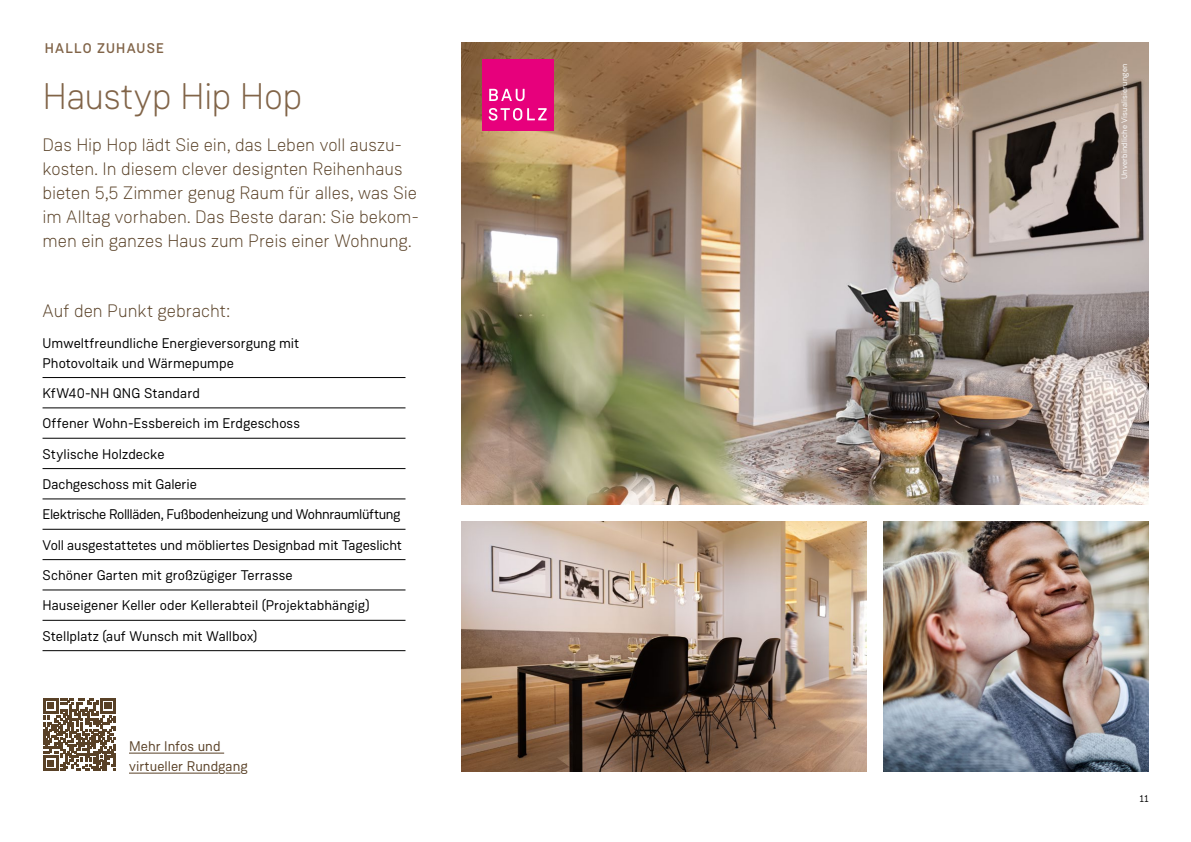
<style>
.page{position:relative;width:1191px;height:842px;background:#fff}
.page>*{position:absolute;margin:0;border:0;box-sizing:border-box;transform-origin:0 0}
.t1{font:300 37px "Weissenhof Grotesk";letter-spacing:-.015em;color:#816448}
.t2{font:300 18px/24px "Weissenhof Grotesk";color:#594127}
.t3{font:14px/30.3px "Weissenhof Grotesk";color:#000}
.t4{font:14px/20px "Weissenhof Grotesk";color:#594127}
.t5{font:500 14px "Weissenhof Grotesk";letter-spacing:.085em;color:#816448}
.t6{font:10px "Weissenhof Grotesk";color:#000}
.t7{font:8px "Weissenhof Grotesk";letter-spacing:.02em;color:#fff}
</style>
<div class="page">
<img style="left:461px;top:522px;width:405px;height:249px">
<img style="left:883px;top:522px;width:265px;height:249px">
<img style="left:461px;top:43px;width:687px;height:462px">
<hr style="left:129px;top:753px;width:95px;height:1px;background:#594127">
<hr style="left:129px;top:773px;width:89px;height:1px;background:#594127">
<svg style="left:226px;top:773px;width:14px;height:1px"></svg>
<div style="left:482px;top:59px;width:72px;height:72px;background:#e7007c"></div>
<svg style="left:489px;top:89px;width:57px;height:32px"></svg>
<svg style="left:43px;top:698px;width:73px;height:73px"></svg>
<hr style="left:43px;top:438px;width:362px;height:1px;background:#000">
<hr style="left:43px;top:468px;width:362px;height:1px;background:#000">
<hr style="left:43px;top:498px;width:362px;height:1px;background:#000">
<hr style="left:43px;top:529px;width:362px;height:1px;background:#000">
<hr style="left:43px;top:559px;width:362px;height:1px;background:#000">
<hr style="left:43px;top:590px;width:362px;height:1px;background:#000">
<hr style="left:43px;top:620px;width:362px;height:1px;background:#000">
<hr style="left:43px;top:650px;width:362px;height:1px;background:#000">
<hr style="left:43px;top:407px;width:362px;height:1px;background:#000">
<hr style="left:43px;top:377px;width:362px;height:1px;background:#000">
<p class="t5" style="left:45px;top:40px;width:120px">HALLO ZUHAUSE</p>
<h1 class="t1" style="left:43px;top:74px;width:261px">Haustyp Hip Hop</h1>
<p class="t2" style="left:43px;top:133px;width:378px">Das Hip Hop lädt Sie ein, das Leben voll auszu&shy;kosten. In diesem clever designten Reihenhaus bieten 5,5 Zimmer genug Raum für alles, was Sie im Alltag vorhaben. Das Beste daran: Sie bekom&shy;men ein ganzes Haus zum Preis einer Wohnung.</p>
<p class="t2" style="left:43px;top:299px;width:189px">Auf den Punkt gebracht:</p>
<p class="t3" style="left:43px;top:333px;width:258px;line-height:20px">Umweltfreundliche Energieversorgung mit<br>Photovoltaik und Wärmepumpe</p>
<p class="t3" style="left:43px;top:378px;width:361px">KfW40-NH QNG Standard<br>Offener Wohn-Essbereich im Erdgeschoss<br>Stylische Holzdecke<br>Dachgeschoss mit Galerie<br>Elektrische Rollläden, Fußbodenheizung und Wohnraumlüftung Voll ausgestattetes und möbliertes Designbad mit Tageslicht Schöner Garten mit großzügiger Terrasse<br>Hauseigener Keller oder Kellerabteil (Projektabhängig)<br>Stellplatz (auf Wunsch mit Wallbox)</p>
<p class="t4" style="left:129px;top:736px;width:120px">Mehr Infos und virtueller Rundgang</p>
<p class="t7" style="left:1119px;top:179px;width:117px;rotate:-90deg">Unverbindliche Visualisierungen</p>
<p class="t6" style="left:1139px;top:792px;width:10px">11</p>
</div>
